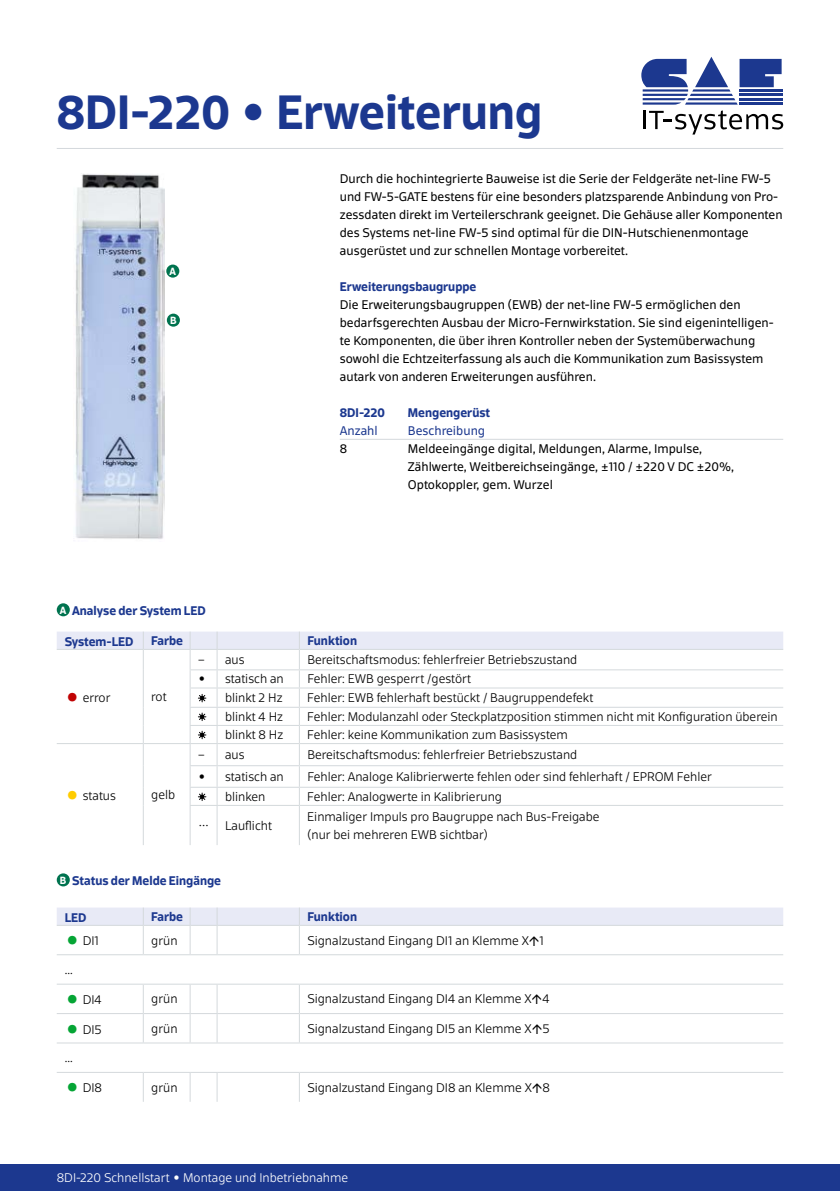
<style>
.page{position:relative;width:840px;height:1191px;background:#fff}
.page>*{position:absolute;margin:0;border:0;box-sizing:border-box;transform-origin:0 0}
.t1{font:700 46px "Scuba Pro";color:#1c388f}
.t2{font:12px/18px "Scuba Pro";color:#000}
.t3{font:300 12px/18px "Scuba Pro";color:#000}
.t4{font:700 12px "Scuba Pro";color:#1c388f}
.t5{font:300 12px "Scuba Pro";color:#fff}
.t6{font:12px "Scuba Pro";color:#1c388f}
.t7{font:700 10px "Scuba Pro";color:#fff}
.t8{font:300 4px "Scuba Pro";color:#000}
.s1{font-size:10px;color:#fff}
.s2{font-size:24px;color:#c00304}
.s3{font-size:24px;color:#fc0}
.s4{font-size:24px;color:#05a535}
</style>
<div class="page">
<div style="left:0;top:1164px;width:839px;height:27px;background:#1c388f"></div>
<svg style="left:641px;top:57px;width:141px;height:77px"></svg>
<img style="left:75px;top:174px;width:89px;height:365px">
<hr style="left:57px;top:148px;width:725px;height:1px;background:#d4d8dc">
<div style="left:57px;top:603px;width:13px;height:13px;background:#00734f;border-radius:50%"></div>
<div style="left:166px;top:264px;width:13px;height:14px;background:#00734f;border-radius:50%"></div>
<div style="left:167px;top:314px;width:13px;height:13px;background:#00734f;border-radius:50%"></div>
<hr style="left:143px;top:805px;width:1px;height:40px;background:#d4d9dc">
<hr style="left:189px;top:806px;width:1px;height:39px;background:#d4d9dc">
<hr style="left:216px;top:806px;width:1px;height:39px;background:#d4d9dc">
<hr style="left:299px;top:806px;width:1px;height:39px;background:#d4d9dc">
<svg style="left:57px;top:631px;width:725px;height:175px"></svg>
<hr style="left:57px;top:983px;width:86px;height:1px;background:#d4d9dc">
<hr style="left:143px;top:983px;width:47px;height:1px;background:#d4d9dc">
<hr style="left:217px;top:983px;width:82px;height:1px;background:#d4d9dc">
<hr style="left:299px;top:983px;width:483px;height:1px;background:#d4d9dc">
<hr style="left:57px;top:1013px;width:86px;height:1px;background:#d4d9dc">
<hr style="left:143px;top:1013px;width:47px;height:1px;background:#d4d9dc">
<svg style="left:143px;top:984px;width:1px;height:58px"></svg>
<hr style="left:217px;top:1013px;width:82px;height:1px;background:#d4d9dc">
<hr style="left:299px;top:1013px;width:483px;height:1px;background:#d4d9dc">
<svg style="left:299px;top:984px;width:1px;height:58px"></svg>
<hr style="left:57px;top:1042px;width:86px;height:1px;background:#d4d9dc">
<hr style="left:143px;top:1042px;width:47px;height:1px;background:#d4d9dc">
<svg style="left:189px;top:983px;width:28px;height:60px"></svg>
<hr style="left:217px;top:1042px;width:82px;height:1px;background:#d4d9dc">
<hr style="left:299px;top:1042px;width:483px;height:1px;background:#d4d9dc">
<hr style="left:57px;top:1072px;width:86px;height:1px;background:#d4d9dc">
<hr style="left:143px;top:1072px;width:47px;height:1px;background:#d4d9dc">
<svg style="left:143px;top:1073px;width:1px;height:28px"></svg>
<hr style="left:217px;top:1072px;width:82px;height:1px;background:#d4d9dc">
<svg style="left:189px;top:1072px;width:28px;height:29px"></svg>
<hr style="left:299px;top:1072px;width:483px;height:1px;background:#d4d9dc">
<svg style="left:299px;top:1073px;width:1px;height:28px"></svg>
<div style="left:57px;top:873px;width:13px;height:13px;background:#00734f;border-radius:50%"></div>
<hr style="left:339px;top:439px;width:443px;height:1px;background:#d4d8dc">
<svg style="left:57px;top:907px;width:725px;height:48px"></svg>
<h1 class="t1" style="left:57px;top:84px;width:486px">8DI-220 • Erweiterung</h1>
<p class="t2" style="left:339px;top:169px;width:444px">Durch die hochintegrierte Bauweise ist die Serie der Feldgeräte net-line FW-5 und FW-5-GATE bestens für eine besonders platzsparende Anbindung von Pro&shy;zessdaten direkt im Verteilerschrank geeignet. Die Gehäuse aller Komponenten des Systems net-line FW-5 sind optimal für die DIN-Hutschienenmontage ausgerüstet und zur schnellen Montage vorbereitet.</p>
<p class="t4" style="left:339px;top:279px;width:138px">Erweiterungsbaugruppe</p>
<p class="t2" style="left:339px;top:295px;width:435px">Die Erweiterungsbaugruppen (EWB) der net-line FW-5 ermöglichen den bedarfsgerechten Ausbau der Micro-Fernwirkstation. Sie sind eigenintelligen&shy;te Komponenten, die über ihren Kontroller neben der Systemüberwachung sowohl die Echtzeiterfassung als auch die Kommunikation zum Basissystem autark von anderen Erweiterungen ausführen.</p>
<p class="t7" style="left:169px;top:265px;width:8px">A</p>
<p class="t7" style="left:170px;top:314px;width:8px">B</p>
<p class="t4" style="left:60px;top:603px;width:147px"><span class="s1">A</span> Analyse der System LED</p>
<p class="t4" style="left:339px;top:405px;width:47px">8DI-220</p>
<p class="t4" style="left:407px;top:405px;width:84px">Mengengerüst</p>
<p class="t6" style="left:339px;top:423px;width:39px">Anzahl</p>
<p class="t6" style="left:407px;top:423px;width:79px">Beschreibung</p>
<p class="t2" style="left:339px;top:439px;width:9px">8</p>
<p class="t2" style="left:407px;top:439px;width:327px">Meldeeingänge digital, Meldungen, Alarme, Impulse,<br>Zählwerte, Weitbereichseingänge, ±110 / ±220 V DC ±20%,<br>Optokoppler, gem. Wurzel</p>
<p class="t4" style="left:65px;top:634px;width:70px">System-LED</p>
<p class="t4" style="left:151px;top:633px;width:33px">Farbe</p>
<p class="t4" style="left:307px;top:633px;width:51px">Funktion</p>
<p class="t3" style="left:65px;top:688px;width:47px"><span class="s2">•</span> error</p>
<p class="t3" style="left:151px;top:687px;width:17px">rot</p>
<p class="t3" style="left:65px;top:786px;width:53px"><span class="s3">•</span> status</p>
<p class="t3" style="left:151px;top:785px;width:25px">gelb</p>
<p class="t3" style="left:198px;top:650px;width:48px">– aus</p>
<p class="t3" style="left:307px;top:650px;width:271px">Bereitschaftsmodus: fehlerfreier Betriebszustand</p>
<p class="t3" style="left:198px;top:670px;width:87px">• statisch an</p>
<p class="t3" style="left:307px;top:670px;width:165px">Fehler: EWB gesperrt /gestört</p>
<p class="t3" style="left:225px;top:688px;width:59px">blinkt 2 Hz</p>
<p class="t3" style="left:307px;top:688px;width:287px">Fehler: EWB fehlerhaft bestückt / Baugruppendefekt</p>
<p class="t3" style="left:225px;top:707px;width:59px">blinkt 4 Hz</p>
<p class="t3" style="left:307px;top:707px;width:471px">Fehler: Modulanzahl oder Steckplatzposition stimmen nicht mit Konfiguration überein</p>
<p class="t3" style="left:225px;top:725px;width:60px">blinkt 8 Hz</p>
<p class="t3" style="left:307px;top:725px;width:262px">Fehler: keine Kommunikation zum Basissystem</p>
<p class="t3" style="left:198px;top:745px;width:48px">– aus</p>
<p class="t3" style="left:307px;top:745px;width:271px">Bereitschaftsmodus: fehlerfreier Betriebszustand</p>
<p class="t3" style="left:198px;top:767px;width:87px">• statisch an</p>
<p class="t3" style="left:307px;top:767px;width:406px">Fehler: Analoge Kalibrierwerte fehlen oder sind fehlerhaft / EPROM Fehler</p>
<p class="t3" style="left:225px;top:787px;width:42px">blinken</p>
<p class="t3" style="left:307px;top:787px;width:196px">Fehler: Analogwerte in Kalibrierung</p>
<p class="t8" style="left:199px;top:822px;width:11px">• • •</p>
<p class="t3" style="left:225px;top:816px;width:48px">Lauflicht</p>
<p class="t3" style="left:307px;top:807px;width:293px">Einmaliger Impuls pro Baugruppe nach Bus-Freigabe (nur bei mehreren EWB sichtbar)</p>
<p class="t4" style="left:60px;top:873px;width:163px"><span class="s1">B</span> Status der Melde Eingänge</p>
<p class="t4" style="left:65px;top:910px;width:23px">LED</p>
<p class="t4" style="left:151px;top:909px;width:33px">Farbe</p>
<p class="t4" style="left:307px;top:909px;width:51px">Funktion</p>
<p class="t3" style="left:65px;top:931px;width:36px"><span class="s4">•</span> DI1</p>
<p class="t3" style="left:151px;top:931px;width:28px">grün</p>
<p class="t3" style="left:307px;top:931px;width:238px">Signalzustand Eingang DI1 an Klemme X 1</p>
<p class="t3" style="left:65px;top:960px;width:10px">...</p>
<p class="t3" style="left:65px;top:990px;width:39px"><span class="s4">•</span> DI4</p>
<p class="t3" style="left:151px;top:989px;width:28px">grün</p>
<p class="t3" style="left:307px;top:989px;width:243px">Signalzustand Eingang DI4 an Klemme X 4</p>
<p class="t3" style="left:65px;top:1020px;width:39px"><span class="s4">•</span> DI5</p>
<p class="t3" style="left:151px;top:1019px;width:28px">grün</p>
<p class="t3" style="left:307px;top:1019px;width:244px">Signalzustand Eingang DI5 an Klemme X 5</p>
<p class="t3" style="left:65px;top:1048px;width:10px">...</p>
<p class="t3" style="left:65px;top:1078px;width:39px"><span class="s4">•</span> DI8</p>
<p class="t3" style="left:151px;top:1078px;width:28px">grün</p>
<p class="t3" style="left:307px;top:1078px;width:244px">Signalzustand Eingang DI8 an Klemme X 8</p>
<p class="t5" style="left:57px;top:1170px;width:293px">8DI-220 Schnellstart • Montage und Inbetriebnahme</p>
</div>
